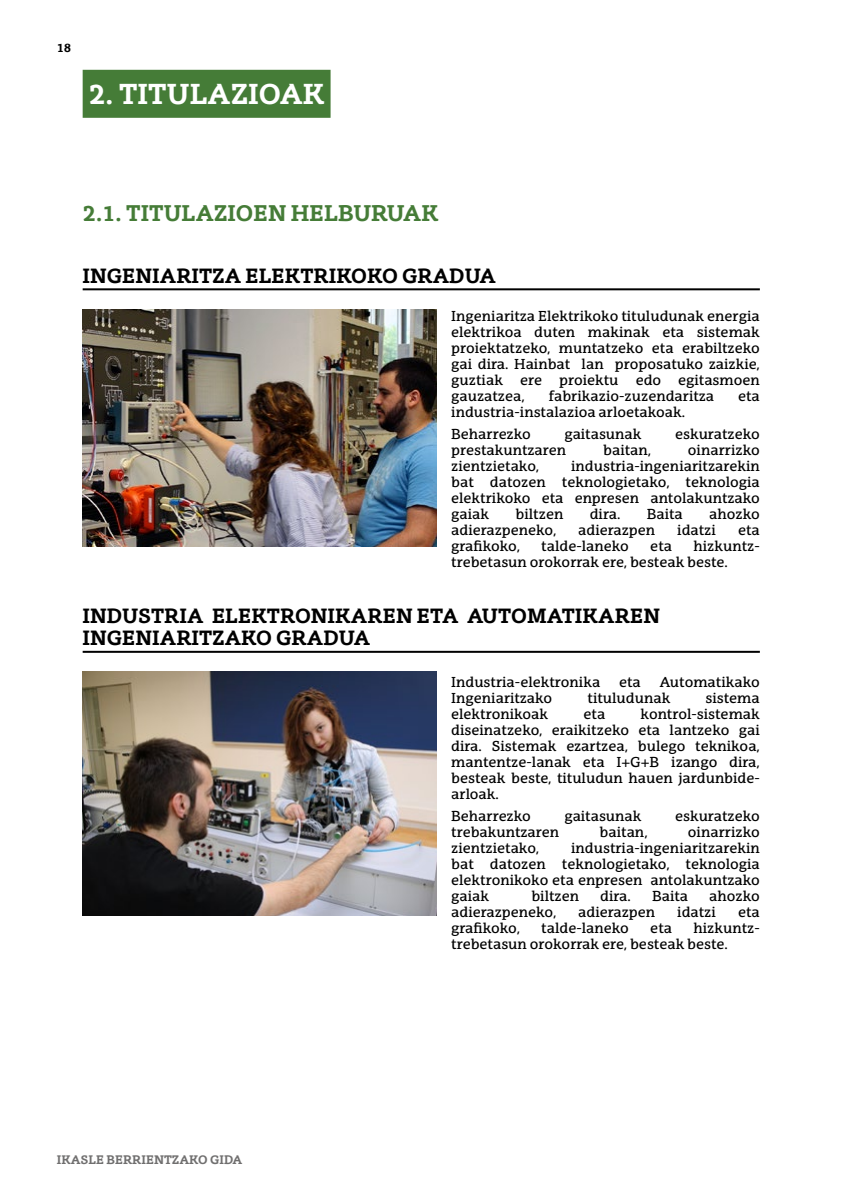
<style>
.page{position:relative;width:842px;height:1191px;background:#fff}
.page>*{position:absolute;margin:0;border:0;box-sizing:border-box;transform-origin:0 0}
.t1{font:700 28px "EHU Serif";color:#fff}
.t2{font:700 22px "EHU Serif";color:#457c37}
.t3{font:700 20px/22px "EHU Serif";color:#000}
.t4{font:14px/16px "EHU Serif";color:#000;text-align:justify}
.t5{font:700 12px "EHU Serif";color:#706f6f}
.t6{font:700 12px "EHU Serif";color:#000}
</style>
<div class="page">
<div style="left:83px;top:70px;width:248px;height:48px;background:#457c37"></div>
<hr style="left:83px;top:288px;width:677px;height:2px;background:#000">
<hr style="left:83px;top:651px;width:677px;height:2px;background:#000">
<img style="left:83px;top:309px;width:353px;height:237px">
<img style="left:83px;top:672px;width:353px;height:243px">
<p class="t6" style="left:57px;top:40px;width:16px">18</p>
<h1 class="t1" style="left:89px;top:76px;width:238px">2. TITULAZIOAK</h1>
<h2 class="t2" style="left:83px;top:199px;width:357px">2.1. TITULAZIOEN HELBURUAK</h2>
<h3 class="t3" style="left:83px;top:264px;width:415px">INGENIARITZA ELEKTRIKOKO GRADUA</h3>
<p class="t4" style="left:451px;top:308px;width:310px">Ingeniaritza Elektrikoko tituludunak energia elektrikoa duten makinak eta sistemak proiektatzeko, muntatzeko eta erabiltzeko gai dira. Hainbat lan proposatuko zaizkie, guztiak ere proiektu edo egitasmoen gauzatzea,</p>
<p class="t4" style="left:549px;top:388px;width:167px">fabrikazio-zuzendaritza</p>
<p class="t4" style="left:738px;top:388px;width:23px">eta</p>
<p class="t4" style="left:451px;top:401px;width:235px;line-height:21.6px">industria-instalazioa arloetakoak.<br>Beharrezko</p>
<p class="t4" style="left:564px;top:426px;width:79px">gaitasunak</p>
<p class="t4" style="left:675px;top:426px;width:86px">eskuratzeko</p>
<p class="t4" style="left:451px;top:442px;width:116px">prestakuntzaren</p>
<p class="t4" style="left:603px;top:442px;width:49px">baitan,</p>
<p class="t4" style="left:688px;top:442px;width:73px">oinarrizko</p>
<p class="t4" style="left:451px;top:458px;width:89px">zientzietako,</p>
<p class="t4" style="left:451px;top:458px;width:310px;text-indent:120px">industria-ingeniaritzarekin bat datozen teknologietako, teknologia elektrikoko eta enpresen antolakuntzako gaiak</p>
<p class="t4" style="left:516px;top:506px;width:49px">biltzen</p>
<p class="t4" style="left:590px;top:506px;width:32px">dira.</p>
<p class="t4" style="left:647px;top:506px;width:38px">Baita</p>
<p class="t4" style="left:709px;top:506px;width:52px">ahozko</p>
<p class="t4" style="left:451px;top:522px;width:107px">adierazpeneko,</p>
<p class="t4" style="left:578px;top:522px;width:78px">adierazpen</p>
<p class="t4" style="left:677px;top:522px;width:40px">idatzi</p>
<p class="t4" style="left:738px;top:522px;width:23px">eta</p>
<p class="t4" style="left:451px;top:538px;width:70px">grafikoko,</p>
<p class="t4" style="left:541px;top:538px;width:89px">talde-laneko</p>
<p class="t4" style="left:650px;top:538px;width:23px">eta</p>
<p class="t4" style="left:451px;top:538px;width:310px;text-indent:242px">hizkuntz&shy;trebetasun orokorrak ere, besteak beste.</p>
<h3 class="t3" style="left:83px;top:604px;width:579px">INDUSTRIA ELEKTRONIKAREN ETA AUTOMATIKAREN<br>INGENIARITZAKO GRADUA</h3>
<p class="t4" style="left:451px;top:674px;width:151px">Industria-elektronika</p>
<p class="t4" style="left:619px;top:674px;width:23px">eta</p>
<p class="t4" style="left:660px;top:674px;width:102px">Automatikako</p>
<p class="t4" style="left:451px;top:690px;width:103px">Ingeniaritzako</p>
<p class="t4" style="left:587px;top:690px;width:84px">tituludunak</p>
<p class="t4" style="left:705px;top:690px;width:56px">sistema</p>
<p class="t4" style="left:451px;top:706px;width:99px">elektronikoak</p>
<p class="t4" style="left:583px;top:706px;width:23px">eta</p>
<p class="t4" style="left:451px;top:706px;width:310px;text-indent:189px">kontrol-sistemak diseinatzeko, eraikitzeko eta lantzeko gai dira. Sistemak ezartzea, bulego teknikoa, mantentze-lanak eta I+G+B izango dira, besteak beste, tituludun hauen jardunbide&shy;arloak.</p>
<p class="t4" style="left:451px;top:807px;width:81px">Beharrezko</p>
<p class="t4" style="left:564px;top:807px;width:79px">gaitasunak</p>
<p class="t4" style="left:675px;top:807px;width:86px">eskuratzeko</p>
<p class="t4" style="left:451px;top:823px;width:110px">trebakuntzaren</p>
<p class="t4" style="left:600px;top:823px;width:49px">baitan,</p>
<p class="t4" style="left:688px;top:823px;width:73px">oinarrizko</p>
<p class="t4" style="left:451px;top:839px;width:89px">zientzietako,</p>
<p class="t4" style="left:451px;top:839px;width:310px;text-indent:120px">industria-ingeniaritzarekin bat datozen teknologietako, teknologia elektronikoko eta enpresen antolakuntzako gaiak</p>
<p class="t4" style="left:531px;top:887px;width:49px">biltzen</p>
<p class="t4" style="left:600px;top:887px;width:32px">dira.</p>
<p class="t4" style="left:652px;top:887px;width:38px">Baita</p>
<p class="t4" style="left:709px;top:887px;width:52px">ahozko</p>
<p class="t4" style="left:451px;top:903px;width:107px">adierazpeneko,</p>
<p class="t4" style="left:578px;top:903px;width:78px">adierazpen</p>
<p class="t4" style="left:677px;top:903px;width:40px">idatzi</p>
<p class="t4" style="left:738px;top:903px;width:23px">eta</p>
<p class="t4" style="left:451px;top:919px;width:70px">grafikoko,</p>
<p class="t4" style="left:541px;top:919px;width:89px">talde-laneko</p>
<p class="t4" style="left:650px;top:919px;width:23px">eta</p>
<p class="t4" style="left:451px;top:919px;width:310px;text-indent:242px">hizkuntz&shy;trebetasun orokorrak ere, besteak beste.</p>
<p class="t5" style="left:57px;top:1152px;width:187px">IKASLE BERRIENTZAKO GIDA</p>
</div>
